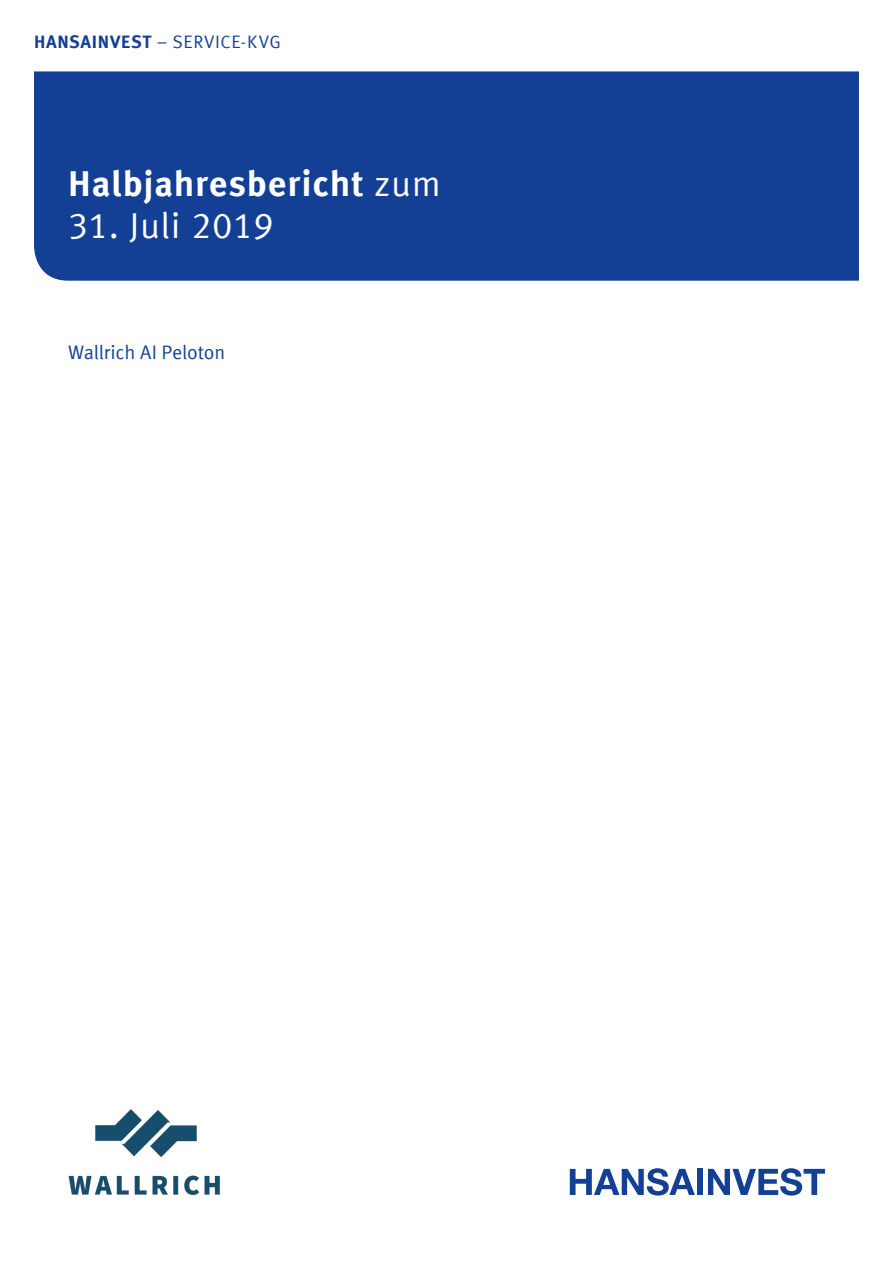
<style>
.page{position:relative;width:893px;height:1263px;background:#fff}
.page>*{position:absolute;margin:0;border:0;box-sizing:border-box;transform-origin:0 0}
.t1{font:700 36px "Meta Offc Pro";letter-spacing:.02em;color:#fff}
.t2{font:36px "Meta Offc Pro Norm";letter-spacing:.01em;color:#fff}
.t3{font:19.5px "Meta Offc Pro Norm";letter-spacing:-.01em;color:#134094}
.t4{font:18px "Meta Offc Pro Norm";letter-spacing:.03em;color:#134094}
.s1{font-family:"Meta Offc Pro";font-weight:700}
.s2{font-family:"Meta Offc Pro Norm";font-weight:400}
</style>
<div class="page">
<div style="left:34px;top:71px;width:825px;height:210px;background:#134094"></div>
<svg style="left:570px;top:1168px;width:125px;height:27px"></svg>
<div style="left:697px;top:1169px;width:6px;height:26px;background:#134094"></div>
<svg style="left:708px;top:1168px;width:117px;height:27px"></svg>
<img style="left:68px;top:1110px;width:152px;height:85px">
<p class="t4" style="left:34px;top:28px;width:248px"><span class="s1">HANSAINVEST</span> – SERVICE-KVG</p>
<h1 class="t1" style="left:68px;top:155px;width:374px">Halbjahresbericht <span class="s2">zum</span></h1>
<h1 class="t2" style="left:68px;top:198px;width:207px">31. Juli 2019</h1>
<p class="t3" style="left:68px;top:338px;width:159px">Wallrich AI Peloton</p>
</div>
